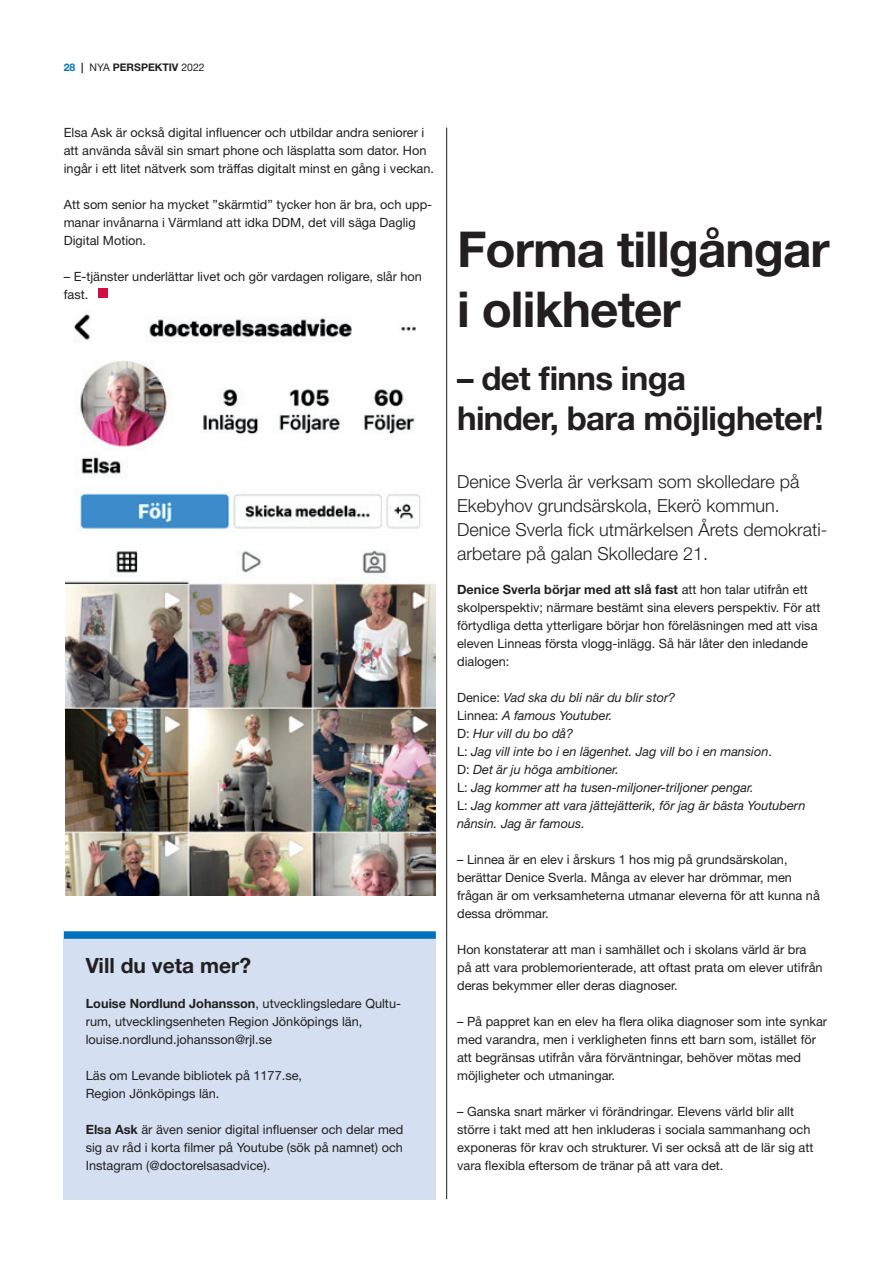
<style>
.page{position:relative;width:893px;height:1263px;background:#fff}
.page>*{position:absolute;margin:0;border:0;box-sizing:border-box;transform-origin:0 0}
.t1{font:700 49.5px/59.4px "Helvetica Neue LT Pro";letter-spacing:-.02em;color:#231f20}
.t2{font:700 33px/39.6px "Helvetica Neue LT Pro";letter-spacing:-.02em;color:#231f20}
.t3{font:700 21px "Helvetica Neue LT Pro";color:#231f20}
.t4{font:300 18px/24px "Helvetica Neue LT Pro";color:#231f20}
.t5{font:12.75px/18px "Helvetica Neue LT Pro";color:#231f20}
.t6{font:italic 12.75px/18px "Helvetica Neue LT Pro";color:#231f20}
.t7{font:700 10.5px "Helvetica Neue LT Pro";color:#231f20}
.s1{color:#0072bc}
.s2{font-weight:400}
.s3{font-weight:700}
.s4{font-style:normal}
</style>
<div class="page">
<img style="left:65px;top:314px;width:371px;height:581px">
<div style="left:64px;top:938px;width:372px;height:261px;background:#d4e0f1"></div>
<div style="left:64px;top:931px;width:372px;height:8px;background:#0072bc"></div>
<hr style="left:446px;top:128px;width:1px;height:1071px;background:#231f20">
<div style="left:99px;top:288px;width:9px;height:9px;background:#d20d44"></div>
<p class="t7" style="left:64px;top:61px;width:143px"><span class="s1">28</span> | <span class="s2">NYA</span> PERSPEKTIV <span class="s2">2022</span></p>
<p class="t5" style="left:64px;top:123px;width:372px">Elsa Ask är också digital influencer och utbildar andra seniorer i att använda såväl sin smart phone och läsplatta som dator. Hon ingår i ett litet nätverk som träffas digitalt minst en gång i veckan.</p>
<p class="t5" style="left:64px;top:195px;width:370px">Att som senior ha mycket ”skärmtid” tycker hon är bra, och upp&shy;manar invånarna i Värmland att idka DDM, det vill säga Daglig<br>Digital Motion.</p>
<p class="t5" style="left:64px;top:267px;width:360px">– E-tjänster underlättar livet och gör vardagen roligare, slår hon fast.</p>
<h3 class="t3" style="left:86px;top:952px;width:167px">Vill du veta mer?</h3>
<p class="t5" style="left:86px;top:994px;width:317px"><span class="s3">Louise Nordlund Johansson</span>, utvecklingsledare Qultu&shy;rum, utvecklingsenheten Region Jönköpings län, louise.nordlund.johansson@rjl.se</p>
<p class="t5" style="left:86px;top:1066px;width:218px">Läs om Levande bibliotek på 1177.se,<br>Region Jönköpings län.</p>
<p class="t5" style="left:86px;top:1120px;width:319px;text-align:justify"><span class="s3">Elsa Ask</span> är även senior digital influenser och delar med sig av råd i korta filmer på Youtube (sök på namnet) och Instagram (@doctorelsasadvice).</p>
<h1 class="t1" style="left:457px;top:219px;width:374px">Forma tillgångar i olikheter</h1>
<h2 class="t2" style="left:457px;top:358px;width:368px">– det finns inga<br>hinder, bara möjligheter!</h2>
<h3 class="t4" style="left:457px;top:469px;width:372px">Denice Sverla är verksam som skolledare på Ekebyhov grundsärskola, Ekerö kommun.<br>Denice Sverla fick utmärkelsen Årets demokrati&shy;arbetare på galan Skolledare 21.</h3>
<p class="t5" style="left:457px;top:580px;width:365px"><span class="s3">Denice Sverla börjar med att slå fast</span> att hon talar utifrån ett skolperspektiv; närmare bestämt sina elevers perspektiv. För att förtydliga detta ytterligare börjar hon föreläsningen med att visa eleven Linneas första vlogg-inlägg. Så här låter den inledande dialogen:</p>
<p class="t6" style="left:457px;top:688px;width:350px"><span class="s4">Denice:</span> Vad ska du bli när du blir stor?<br><span class="s4">Linnea:</span> A famous Youtuber.<br><span class="s4">D:</span> Hur vill du bo då?<br><span class="s4">L:</span> Jag vill inte bo i en lägenhet. Jag vill bo i en mansion<span class="s4">.<br>D:</span> Det är ju höga ambitioner.<br><span class="s4">L:</span> Jag kommer att ha tusen-miljoner-triljoner pengar.<br><span class="s4">L:</span> Jag kommer att vara jättejätterik, för jag är bästa Youtubern nånsin. Jag är famous.</p>
<p class="t5" style="left:457px;top:850px;width:364px">– Linnea är en elev i årskurs 1 hos mig på grundsärskolan, berättar Denice Sverla. Många av elever har drömmar, men frågan är om verksamheterna utmanar eleverna för att kunna nå dessa drömmar.</p>
<p class="t5" style="left:457px;top:940px;width:367px">Hon konstaterar att man i samhället och i skolans värld är bra på att vara problemorienterade, att oftast prata om elever utifrån deras bekymmer eller deras diagnoser.</p>
<p class="t5" style="left:457px;top:1012px;width:372px">– På pappret kan en elev ha flera olika diagnoser som inte synkar med varandra, men i verkligheten finns ett barn som, istället för att begränsas utifrån våra förväntningar, behöver mötas med möjligheter och utmaningar.</p>
<p class="t5" style="left:457px;top:1102px;width:358px">– Ganska snart märker vi förändringar. Elevens värld blir allt större i takt med att hen inkluderas i sociala sammanhang och exponeras för krav och strukturer. Vi ser också att de lär sig att vara flexibla eftersom de tränar på att vara det.</p>
</div>
